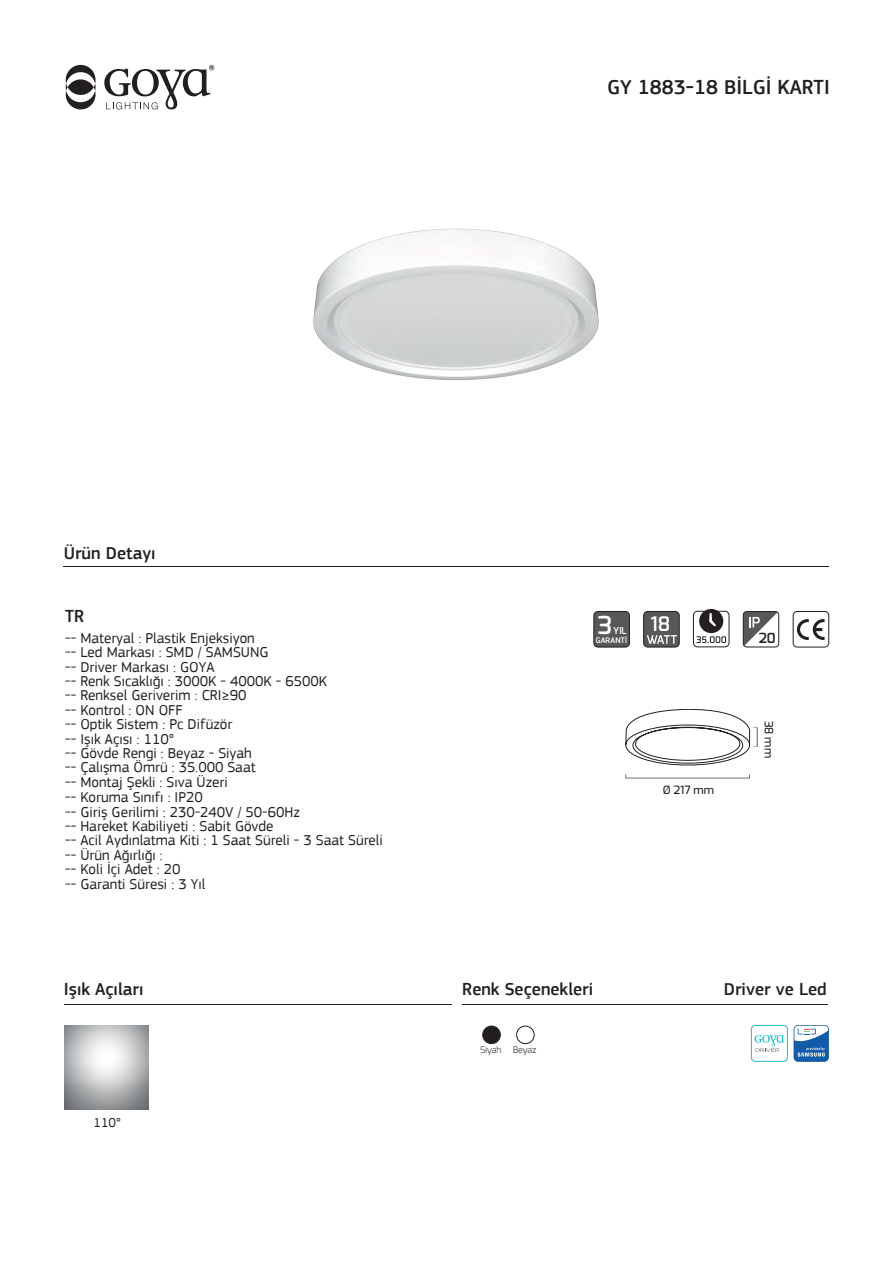
<style>
.page{position:relative;width:893px;height:1263px;background:#fff}
.page>*{position:absolute;margin:0;border:0;box-sizing:border-box;transform-origin:0 0}
.t1{font:600 24.9px "Exo";color:#fff}
.t2{font:500 21px "PF Square Sans Pro";color:#231f20}
.t3{font:600 19.95px "Exo";color:#fff}
.t4{font:500 18px "PF Square Sans Pro";color:#231f20}
.t5{font:15px/14.4px "PF Square Sans Pro";color:#231f20}
.t6{font:600 13.95px "Exo";color:#231f20}
.t7{font:13.5px "PF Square Sans Pro";color:#231f20}
.t8{font:500 11.4px "Exo";color:#231f20}
.t9{font:600 9.45px "Exo";color:#fff}
.t10{font:300 9px "Exo";color:#231f20}
.t11{font:600 7.65px "Exo";color:#fff}
</style>
<div class="page">
<hr style="left:64px;top:1004px;width:387px;height:1px;background:#231f20">
<hr style="left:64px;top:566px;width:765px;height:1px;background:#231f20">
<hr style="left:462px;top:1004px;width:366px;height:1px;background:#231f20">
<svg style="left:794px;top:1025px;width:35px;height:37px"></svg>
<div style="left:751px;top:1025px;width:37px;height:37px;border:1px solid #1cbed1;border-radius:4px"></div>
<svg style="left:754px;top:1035px;width:30px;height:17px"></svg>
<svg style="left:66px;top:65px;width:30px;height:44px"></svg>
<svg style="left:104px;top:65px;width:110px;height:44px"></svg>
<div style="left:516px;top:1026px;width:18px;height:18px;border:1px solid #231f20;border-radius:50%"></div>
<div style="left:483px;top:1026px;width:17px;height:18px;background:#231f20;border-radius:50%"></div>
<div style="left:482px;top:1026px;width:19px;height:18px;border:1px solid #231f20;border-radius:50%"></div>
<div style="left:644px;top:611px;width:35px;height:36px;background:#57585a;border-radius:4px"></div>
<div style="left:643px;top:611px;width:37px;height:36px;border:1px solid #231f20;border-radius:4px"></div>
<svg style="left:647px;top:635px;width:30px;height:9px"></svg>
<div style="left:793px;top:611px;width:36px;height:36px;border:1px solid #231f20;border-radius:4px"></div>
<svg style="left:797px;top:619px;width:28px;height:21px"></svg>
<div style="left:743px;top:611px;width:36px;height:36px;border:1px solid #231f20;border-radius:4px"></div>
<svg style="left:743px;top:611px;width:34px;height:35px"></svg>
<div style="left:594px;top:611px;width:35px;height:36px;background:#57585a;border-radius:4px"></div>
<div style="left:593px;top:611px;width:37px;height:36px;border:1px solid #231f20;border-radius:4px"></div>
<div style="left:693px;top:611px;width:36px;height:36px;border:1px solid #231f20;border-radius:4px"></div>
<svg style="left:696px;top:609px;width:30px;height:34px"></svg>
<img style="left:64px;top:1025px;width:84px;height:85px">
<svg style="left:625px;top:774px;width:125px;height:4px"></svg>
<svg style="left:625px;top:709px;width:132px;height:56px"></svg>
<img style="left:313px;top:228px;width:286px;height:153px">
<p class="t4" style="left:64px;top:543px;width:93px">Ürün Detayı</p>
<p class="t4" style="left:65px;top:606px;width:21px">TR</p>
<p class="t5" style="left:65px;top:631px;width:319px">-- Materyal : Plastik Enjeksiyon<br>-- Led Markası : SMD / SAMSUNG<br>-- Driver Markası : GOYA<br>-- Renk Sıcaklığı : 3000K - 4000K - 6500K<br>-- Renksel Geriverim : CRI≥90<br>-- Kontrol : ON OFF<br>-- Optik Sistem : Pc Difüzör<br>-- Işık Açısı : 110°<br>-- Gövde Rengi : Beyaz - Siyah<br>-- Çalışma Ömrü : 35.000 Saat<br>-- Montaj Şekli : Sıva Üzeri<br>-- Koruma Sınıfı : IP20<br>-- Giriş Gerilimi : 230-240V / 50-60Hz<br>-- Hareket Kabiliyeti : Sabit Gövde<br>-- Acil Aydınlatma Kiti : 1 Saat Süreli - 3 Saat Süreli -- Ürün Ağırlığı :<br>-- Koli İçi Adet : 20<br>-- Garanti Süresi : 3 Yıl</p>
<h2 class="t2" style="left:607px;top:75px;width:224px">GY 1883-18 BİLGİ KARTI</h2>
<h1 class="t1" style="left:598px;top:609px;width:16px">3</h1>
<p class="t9" style="left:613px;top:624px;width:15px">YIL</p>
<h3 class="t3" style="left:651px;top:611px;width:21px">18</h3>
<p class="t11" style="left:596px;top:635px;width:33px">GARANTİ</p>
<p class="t6" style="left:759px;top:629px;width:19px">20</p>
<p class="t8" style="left:663px;top:782px;width:53px">Ø 217 mm</p>
<p class="t8" style="left:776px;top:720px;width:39px;rotate:90deg">38 mm</p>
<p class="t4" style="left:64px;top:979px;width:81px">Işık Açıları</p>
<p class="t4" style="left:462px;top:979px;width:132px">Renk Seçenekleri</p>
<p class="t4" style="left:724px;top:979px;width:104px">Driver ve Led</p>
<p class="t7" style="left:94px;top:1115px;width:29px">110°</p>
<p class="t10" style="left:480px;top:1044px;width:23px">Siyah</p>
<p class="t10" style="left:513px;top:1044px;width:25px">Beyaz</p>
</div>
